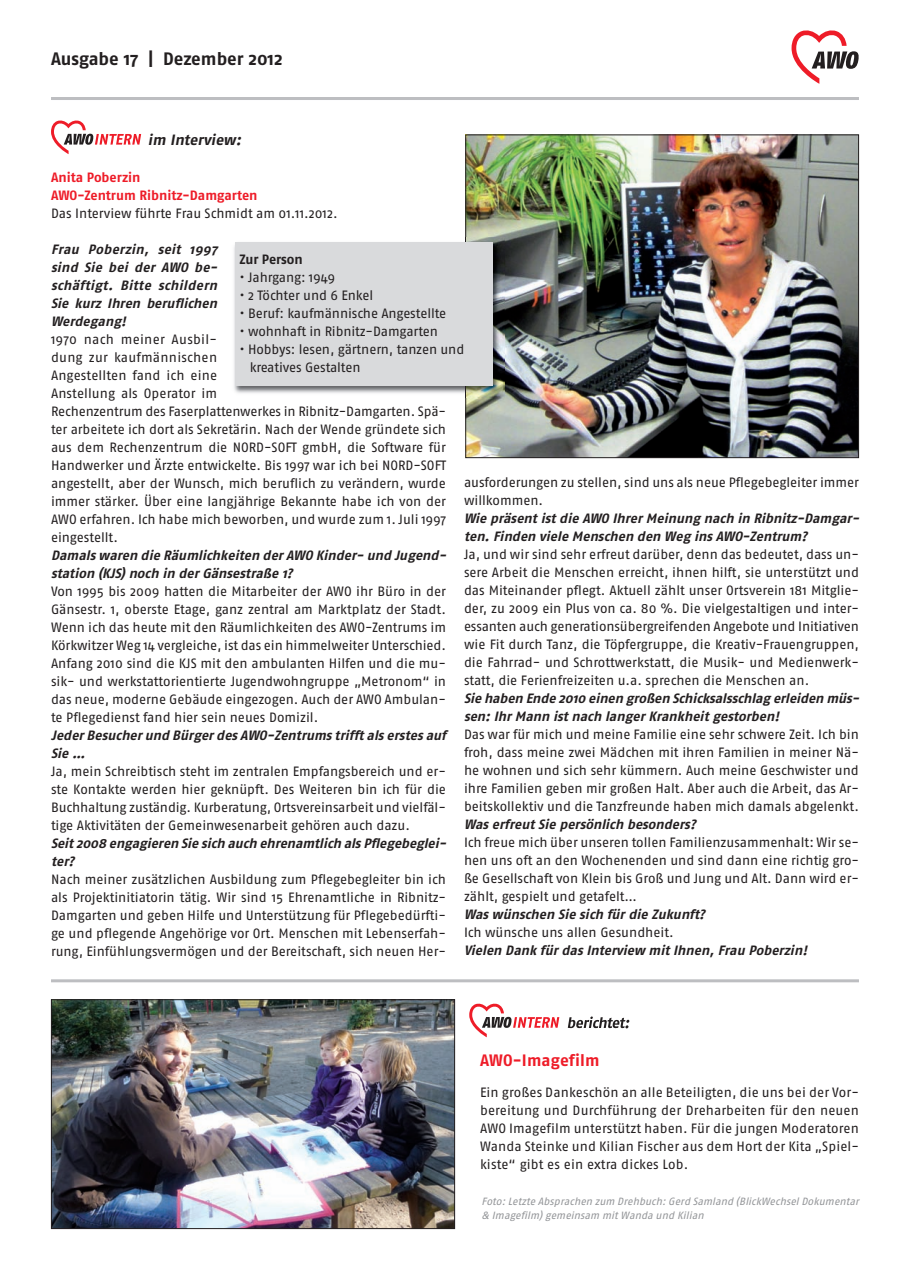
<style>
.page{position:relative;width:910px;height:1280px;background:#fff}
.page>*{position:absolute;margin:0;border:0;box-sizing:border-box;transform-origin:0 0}
.t1{font:700 18px "Fago No";color:#231f20}
.t2{font:700 16.5px "Fago No";letter-spacing:.01em;color:#ee1c28}
.t3{font:italic 700 14.85px "Fago No";color:#231f20}
.t4{font:13.5px/18px "Fago No";color:#231f20;text-align:justify}
.t5{font:italic 700 13.5px/18px "Fago No";color:#231f20}
.t6{font:700 13.5px/18px "Fago No";color:#ee1c28}
.t7{font:700 13.5px "Fago No";letter-spacing:-.005em;color:#231f20}
.t8{font:italic 10.5px/13.5px "Fago No";color:#939598}
</style>
<div class="page">
<hr style="left:51px;top:97px;width:808px;height:3px;background:#bdbec1">
<svg style="left:791px;top:30px;width:68px;height:54px"></svg>
<svg style="left:51px;top:121px;width:90px;height:33px"></svg>
<img style="left:467px;top:137px;width:390px;height:319px">
<img style="left:234px;top:237px;width:270px;height:161px">
<div style="left:235px;top:243px;width:258px;height:143px;background:#d9dadc"></div>
<hr style="left:51px;top:979px;width:808px;height:3px;background:#bdbec1">
<svg style="left:469px;top:1004px;width:90px;height:33px"></svg>
<svg style="left:568px;top:1016px;width:61px;height:12px"></svg>
<img style="left:53px;top:1001px;width:400px;height:226px">
<div style="left:51px;top:999px;width:404px;height:230px;border:1px solid #231f20"></div>
<h1 class="t1" style="left:51px;top:52px;width:233px">Ausgabe 17 | Dezember 2012</h1>
<p class="t3" style="left:148px;top:134px;width:97px">im Interview:</p>
<p class="t6" style="left:51px;top:169px;width:208px">Anita Poberzin<br>AWO-Zentrum Ribnitz-Damgarten</p>
<p class="t4" style="left:51px;top:205px;width:288px">Das Interview führte Frau Schmidt am 01.11.2012.</p>
<p class="t5" style="left:51px;top:241px;width:170px;text-align:justify">Frau Poberzin, seit 1997 sind Sie bei der AWO be&shy;schäftigt. Bitte schildern Sie kurz Ihren beruflichen Werdegang!</p>
<p class="t4" style="left:51px;top:331px;width:397px;text-align:left">1970 nach meiner Ausbil-<br>dung zur kaufmännischen<br>Angestellten fand ich eine<br>Anstellung als Operator im<br>Rechenzentrum des Faserplattenwerkes in Ribnitz-Damgarten. Spä&shy;ter arbeitete ich dort als Sekretärin. Nach der Wende gründete sich aus dem Rechenzentrum die NORD-SOFT gmbH, die Software für Handwerker und Ärzte entwickelte. Bis 1997 war ich bei NORD-SOFT angestellt, aber der Wunsch, mich beruflich zu verändern, wurde immer stärker. Über eine langjährige Bekannte habe ich von der AWO erfahren. Ich habe mich beworben, und wurde zum 1. Juli 1997 eingestellt.</p>
<p class="t5" style="left:51px;top:547px;width:399px">Damals waren die Räumlichkeiten der AWO Kinder- und Jugend&shy;station (KJS) noch in der Gänsestraße 1?</p>
<p class="t4" style="left:51px;top:583px;width:397px">Von 1995 bis 2009 hatten die Mitarbeiter der AWO ihr Büro in der Gänsestr. 1, oberste Etage, ganz zentral am Marktplatz der Stadt.<br>Wenn ich das heute mit den Räumlichkeiten des AWO-Zentrums im Körkwitzer Weg 14 vergleiche, ist das ein himmelweiter Unterschied.<br>Anfang 2010 sind die KJS mit den ambulanten Hilfen und die mu&shy;sik- und werkstattorientierte Jugendwohngruppe „Metronom“ in das neue, moderne Gebäude eingezogen. Auch der AWO Ambulan&shy;te Pflegedienst fand hier sein neues Domizil.</p>
<p class="t5" style="left:51px;top:727px;width:396px">Jeder Besucher und Bürger des AWO-Zentrums trifft als erstes auf<br>Sie …</p>
<p class="t4" style="left:51px;top:763px;width:396px">Ja, mein Schreibtisch steht im zentralen Empfangsbereich und er&shy;ste Kontakte werden hier geknüpft. Des Weiteren bin ich für die Buchhaltung zuständig. Kurberatung, Ortsvereinsarbeit und vielfäl&shy;tige Aktivitäten der Gemeinwesenarbeit gehören auch dazu.</p>
<p class="t5" style="left:51px;top:835px;width:399px">Seit2008 engagieren Sie sich auch ehrenamtlich als Pflegebeglei&shy;ter?</p>
<p class="t4" style="left:51px;top:871px;width:397px">Nach meiner zusätzlichen Ausbildung zum Pflegebegleiter bin ich als Projektinitiatorin tätig. Wir sind 15 Ehrenamtliche in Ribnitz-Damgarten und geben Hilfe und Unterstützung für Pflegebedürfti&shy;ge und pflegende Angehörige vor Ort. Menschen mit Lebenserfah&shy;rung, Einfühlungsvermögen und der Bereitschaft, sich neuen Her-</p>
<p class="t7" style="left:239px;top:254px;width:65px">Zur Person</p>
<p class="t4" style="left:239px;top:270px;width:97px">• Jahrgang: 1949</p>
<p class="t4" style="left:239px;top:288px;width:135px">• 2 Töchter und 6 Enkel</p>
<p class="t4" style="left:239px;top:306px;width:208px">• Beruf: kaufmännische Angestellte</p>
<p class="t4" style="left:239px;top:324px;width:200px">• wohnhaft in Ribnitz-Damgarten</p>
<p class="t4" style="left:250px;top:342px;width:216px;text-indent:-10px">• Hobbys: lesen, gärtnern, tanzen und kreatives Gestalten</p>
<p class="t4" style="left:464px;top:474px;width:396px">ausforderungen zu stellen, sind uns als neue Pflegebegleiter immer willkommen.</p>
<p class="t5" style="left:464px;top:510px;width:399px">Wie präsent ist die AWO Ihrer Meinung nach in Ribnitz-Damgar&shy;ten. Finden viele Menschen den Weg ins AWO-Zentrum?</p>
<p class="t4" style="left:464px;top:546px;width:397px">Ja, und wir sind sehr erfreut darüber, denn das bedeutet, dass un&shy;sere Arbeit die Menschen erreicht, ihnen hilft, sie unterstützt und das Miteinander pflegt. Aktuell zählt unser Ortsverein 181 Mitglie&shy;der, zu 2009 ein Plus von ca. 80 %. Die vielgestaltigen und inter&shy;essanten auch generationsübergreifenden Angebote und Initiativen wie Fit durch Tanz, die Töpfergruppe, die Kreativ-Frauengruppen, die Fahrrad- und Schrottwerkstatt, die Musik- und Medienwerk&shy;statt, die Ferienfreizeiten u.a. sprechen die Menschen an.</p>
<p class="t5" style="left:464px;top:690px;width:399px">Sie haben Ende 2010 einen großen Schicksalsschlag erleiden müs&shy;sen: Ihr Mann ist nach langer Krankheit gestorben!</p>
<p class="t4" style="left:464px;top:726px;width:397px">Das war für mich und meine Familie eine sehr schwere Zeit. Ich bin froh, dass meine zwei Mädchen mit ihren Familien in meiner Nä&shy;he wohnen und sich sehr kümmern. Auch meine Geschwister und ihre Familien geben mir großen Halt. Aber auch die Arbeit, das Ar&shy;beitskollektiv und die Tanzfreunde haben mich damals abgelenkt.</p>
<p class="t5" style="left:464px;top:816px;width:236px">Was erfreut Sie persönlich besonders?</p>
<p class="t4" style="left:464px;top:834px;width:397px">Ich freue mich über unseren tollen Familienzusammenhalt: Wir se&shy;hen uns oft an den Wochenenden und sind dann eine richtig gro&shy;ße Gesellschaft von Klein bis Groß und Jung und Alt. Dann wird er&shy;zählt, gespielt und getafelt…</p>
<p class="t5" style="left:464px;top:906px;width:245px">Was wünschen Sie sich für die Zukunft?</p>
<p class="t4" style="left:464px;top:924px;width:211px">Ich wünsche uns allen Gesundheit.</p>
<p class="t5" style="left:464px;top:942px;width:347px">Vielen Dank für das Interview mit Ihnen, Frau Poberzin!</p>
<p class="t2" style="left:480px;top:1054px;width:121px">AWO-Imagefilm</p>
<p class="t4" style="left:480px;top:1085px;width:381px">Ein großes Dankeschön an alle Beteiligten, die uns bei der Vor&shy;bereitung und Durchführung der Dreharbeiten für den neuen AWO Imagefilm unterstützt haben. Für die jungen Moderatoren Wanda Steinke und Kilian Fischer aus dem Hort der Kita „Spiel&shy;kiste“ gibt es ein extra dickes Lob.</p>
<p class="t8" style="left:482px;top:1196px;width:381px">Foto:Letzte Absprachen zum Drehbuch:Gerd Samland (BlickWechselDokumentar &amp; Imagefilm) gemeinsam mit Wanda und Kilian</p>
</div>
